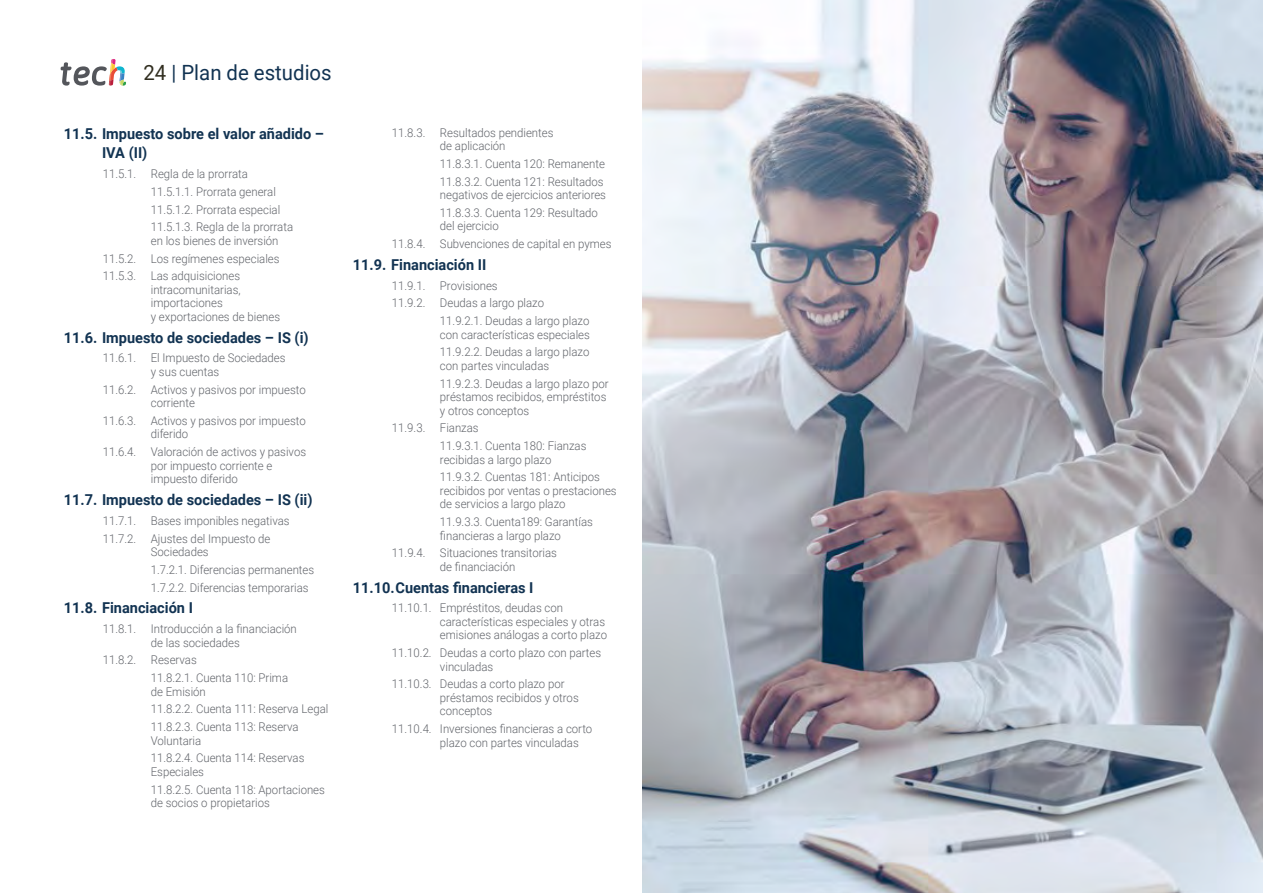
<style>
.page{position:relative;width:1263px;height:893px;background:#fff}
.page>*{position:absolute;margin:0;border:0;box-sizing:border-box;transform-origin:0 0}
.t1{font:21px "Roboto";color:#123352}
.t2{font:700 15px/19.5px "Roboto";color:#123352}
.t3{font:300 12px/17.7px "Roboto";color:#61646a;scale:.95 1}
.s1{color:#312e20}
</style>
<div class="page">
<svg style="left:61px;top:59px;width:65px;height:27px"></svg>
<img style="left:642px;top:0;width:621px;height:893px">
<h1 class="t1" style="left:144px;top:57px;width:190px"><span class="s1">24</span> | Plan de estudios</h1>
<p class="t2" style="left:102px;top:123px;width:224px;text-indent:-38px">11.5. Impuesto sobre el valor añadido –<br>IVA (II)</p>
<p class="t3" style="left:151px;top:165px;width:151px;text-indent:-48px">11.5.1. Regla de la prorrata<br>11.5.1.1. Prorrata general<br>11.5.1.2. Prorrata especial<br>11.5.1.3. Regla de la prorrata</p>
<p class="t3" style="left:103px;top:231px;width:188px;text-align:justify;text-indent:48px">en los bienes de inversión 11.5.2. Los regímenes especiales 11.5.3. Las adquisiciones</p>
<p class="t3" style="left:151px;top:282px;width:138px;line-height:13.5px">intracomunitarias, importaciones<br>y exportaciones de bienes</p>
<p class="t2" style="left:64px;top:327px;width:246px">11.6. Impuesto de sociedades – IS (i)</p>
<p class="t3" style="left:151px;top:351px;width:143px;line-height:13.5px;text-indent:-48px">11.6.1. El Impuesto de Sociedades y sus cuentas</p>
<p class="t3" style="left:151px;top:382px;width:165px;line-height:13.5px;text-indent:-48px">11.6.2. Activos y pasivos por impuesto corriente</p>
<p class="t3" style="left:151px;top:413px;width:165px;line-height:13.5px;text-indent:-48px">11.6.3. Activos y pasivos por impuesto diferido</p>
<p class="t3" style="left:151px;top:445px;width:165px;line-height:13.5px;text-indent:-48px">11.6.4. Valoración de activos y pasivos por impuesto corriente e impuesto diferido</p>
<p class="t2" style="left:64px;top:489px;width:250px">11.7. Impuesto de sociedades – IS (ii)</p>
<p class="t3" style="left:103px;top:511px;width:198px">11.7.1. Bases imponibles negativas<br>11.7.2. Ajustes del Impuesto de</p>
<p class="t3" style="left:151px;top:542px;width:174px">Sociedades<br>1.7.2.1. Diferencias permanentes<br>1.7.2.2. Diferencias temporarias</p>
<p class="t2" style="left:64px;top:597px;width:131px">11.8. Financiación I</p>
<p class="t3" style="left:151px;top:622px;width:155px;line-height:13.5px;text-indent:-48px">11.8.1. Introducción a la financiación de las sociedades</p>
<p class="t3" style="left:151px;top:651px;width:146px;text-indent:-48px">11.8.2. Reservas<br>11.8.2.1. Cuenta 110: Prima</p>
<p class="t3" style="left:151px;top:682px;width:188px">de Emisión<br>11.8.2.2. Cuenta 111: Reserva Legal<br>11.8.2.3. Cuenta 113: Reserva</p>
<p class="t3" style="left:151px;top:731px;width:163px">Voluntaria<br>11.8.2.4. Cuenta 114: Reservas</p>
<p class="t3" style="left:151px;top:762px;width:185px">Especiales<br>11.8.2.5. Cuenta 118: Aportaciones</p>
<p class="t3" style="left:151px;top:793px;width:127px">de socios o propietarios</p>
<p class="t3" style="left:392px;top:125px;width:172px;line-height:13.5px;text-align:center">11.8.3. Resultados pendientes de aplicación</p>
<p class="t3" style="left:440px;top:154px;width:175px">11.8.3.1. Cuenta 120: Remanente<br>11.8.3.2. Cuenta 121: Resultados</p>
<p class="t3" style="left:440px;top:185px;width:176px">negativos de ejercicios anteriores<br>11.8.3.3. Cuenta 129: Resultado</p>
<p class="t3" style="left:392px;top:217px;width:233px;text-indent:48px">del ejercicio<br>11.8.4. Subvenciones de capital en pymes</p>
<p class="t2" style="left:353px;top:254px;width:135px">11.9. Financiación II</p>
<p class="t3" style="left:392px;top:276px;width:113px">11.9.1. Provisiones</p>
<p class="t3" style="left:392px;top:294px;width:162px">11.9.2. Deudas a largo plazo</p>
<p class="t3" style="left:440px;top:312px;width:159px">11.9.2.1. Deudas a largo plazo</p>
<p class="t3" style="left:440px;top:325px;width:159px">con características especiales<br>11.9.2.2. Deudas a largo plazo</p>
<p class="t3" style="left:440px;top:356px;width:179px">con partes vinculadas<br>11.9.2.3. Deudas a largo plazo por</p>
<p class="t3" style="left:440px;top:390px;width:177px;line-height:13.5px">préstamos recibidos, empréstitos y otros conceptos</p>
<p class="t3" style="left:440px;top:419px;width:156px;text-indent:-48px">11.9.3. Fianzas<br>11.9.3.1. Cuenta 180: Fianzas</p>
<p class="t3" style="left:440px;top:450px;width:170px">recibidas a largo plazo<br>11.9.3.2. Cuentas 181: Anticipos</p>
<p class="t3" style="left:440px;top:483px;width:188px;line-height:13.5px">recibidos por ventas o prestaciones de servicios a largo plazo</p>
<p class="t3" style="left:440px;top:515px;width:162px;line-height:13.5px">11.9.3.3. Cuenta189: Garantías financieras a largo plazo</p>
<p class="t3" style="left:392px;top:546px;width:175px;line-height:13.5px;text-align:center">11.9.4. Situaciones transitorias de financiación</p>
<p class="t2" style="left:353px;top:577px;width:182px">11.10. Cuentas financieras I</p>
<p class="t3" style="left:440px;top:601px;width:177px;line-height:13.5px;text-indent:-48px">11.10.1. Empréstitos, deudas con características especiales y otras emisiones análogas a corto plazo</p>
<p class="t3" style="left:440px;top:646px;width:171px;line-height:13.5px;text-indent:-48px">11.10.2. Deudas a corto plazo con partes vinculadas</p>
<p class="t3" style="left:440px;top:677px;width:148px;line-height:13.5px;text-indent:-48px">11.10.3. Deudas a corto plazo por préstamos recibidos y otros conceptos</p>
<p class="t3" style="left:440px;top:722px;width:162px;line-height:13.5px;text-indent:-48px">11.10.4. Inversiones financieras a corto plazo con partes vinculadas</p>
</div>
